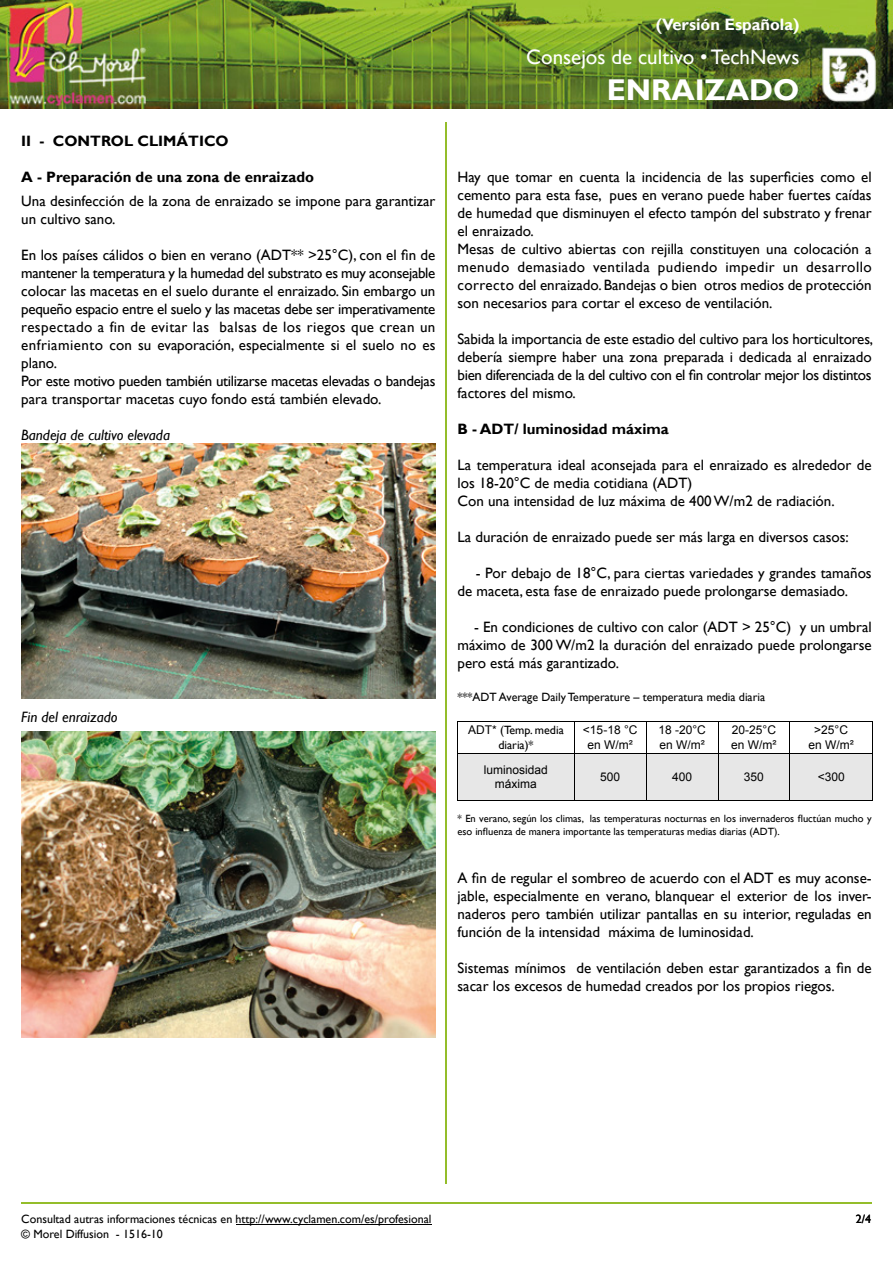
<style>
.page{position:relative;width:893px;height:1263px;background:#fff}
.page>*{position:absolute;margin:0;border:0;box-sizing:border-box;transform-origin:0 0}
.t1{font:700 30px "Gill Sans";color:#fff}
.t2{font:21px "Gill Sans";color:#fff}
.t3{font:700 16.5px "Gill Sans";color:#fff}
.t4{font:15px/18px "Gill Sans";color:#000}
.t5{font:700 15px "Gill Sans";color:#000}
.t6{font:italic 15px "Gill Sans";color:#000}
.t7{font:12px/14.4px "Gill Sans";color:#000;text-align:center}
.t8{font:12px/14.4px "Arial";color:#000;text-align:center}
.t9{font:12px "Gill Sans";color:#000}
.t10{font:10.5px/12.6px "Gill Sans";color:#000}
.s1{font-family:"Arial"}
</style>
<div class="page">
<img style="left:0;top:0;width:893px;height:108px">
<img style="left:21px;top:444px;width:414px;height:255px">
<hr style="left:21px;top:1202px;width:851px;height:1px;background:#94bd2a">
<hr style="left:446px;top:122px;width:1px;height:1061px;background:#94bd2a">
<img style="left:21px;top:731px;width:414px;height:306px">
<div style="left:459px;top:754px;width:413px;height:46px;background:#e7e7e7"></div>
<hr style="left:458px;top:721px;width:116px;height:1px;background:#000">
<hr style="left:574px;top:721px;width:72px;height:1px;background:#000">
<hr style="left:646px;top:721px;width:72px;height:1px;background:#000">
<hr style="left:718px;top:721px;width:72px;height:1px;background:#000">
<hr style="left:790px;top:721px;width:83px;height:1px;background:#000">
<hr style="left:458px;top:753px;width:116px;height:1px;background:#000">
<hr style="left:574px;top:753px;width:72px;height:1px;background:#000">
<hr style="left:646px;top:753px;width:72px;height:1px;background:#000">
<hr style="left:718px;top:753px;width:72px;height:1px;background:#000">
<hr style="left:790px;top:753px;width:83px;height:1px;background:#000">
<hr style="left:458px;top:800px;width:116px;height:1px;background:#000">
<hr style="left:574px;top:800px;width:72px;height:1px;background:#000">
<hr style="left:646px;top:800px;width:72px;height:1px;background:#000">
<hr style="left:718px;top:800px;width:72px;height:1px;background:#000">
<hr style="left:790px;top:800px;width:83px;height:1px;background:#000">
<hr style="left:458px;top:722px;width:1px;height:31px;background:#000">
<hr style="left:458px;top:753px;width:1px;height:47px;background:#000">
<hr style="left:574px;top:722px;width:1px;height:31px;background:#000">
<hr style="left:646px;top:722px;width:1px;height:31px;background:#000">
<hr style="left:718px;top:722px;width:1px;height:31px;background:#000">
<hr style="left:789px;top:722px;width:1px;height:31px;background:#000">
<hr style="left:872px;top:722px;width:1px;height:31px;background:#000">
<hr style="left:574px;top:753px;width:1px;height:47px;background:#000">
<hr style="left:646px;top:753px;width:1px;height:47px;background:#000">
<hr style="left:718px;top:753px;width:1px;height:47px;background:#000">
<hr style="left:789px;top:753px;width:1px;height:47px;background:#000">
<hr style="left:872px;top:753px;width:1px;height:47px;background:#000">
<hr style="left:236px;top:1224px;width:196px;height:1px;background:#000">
<p class="t3" style="left:656px;top:14px;width:145px">(Versión Española)</p>
<p class="t5" style="left:21px;top:132px;width:209px">II - CONTROL CLIMÁTICO</p>
<p class="t5" style="left:21px;top:168px;width:294px">A - Preparación de una zona de enraizado</p>
<p class="t4" style="left:21px;top:192px;width:416px">Una desinfección de la zona de enraizado se impone para garantizar un cultivo sano.</p>
<p class="t4" style="left:21px;top:246px;width:416px">En los países cálidos o bien en verano (ADT** &gt;25°C), con el fin de mantener la temperatura y la humedad del substrato es muy aconsejable colocar las macetas en el suelo durante el enraizado. Sin embargo un pequeño espacio entre el suelo y las macetas debe ser imperativamente respectado a fin de evitar las balsas de los riegos que crean un enfriamiento con su evaporación, especialmente si el suelo no es plano.<br>Por este motivo pueden también utilizarse macetas elevadas o bandejas para transportar macetas cuyo fondo está también elevado.</p>
<p class="t6" style="left:21px;top:426px;width:150px">Bandeja de cultivo elevada</p>
<p class="t6" style="left:21px;top:708px;width:98px">Fin del enraizado</p>
<h2 class="t2" style="left:526px;top:44px;width:275px">Consejos de cultivo • TechNews</h2>
<h1 class="t1" style="left:607px;top:72px;width:194px">ENRAIZADO</h1>
<p class="t4" style="left:458px;top:168px;width:416px">Hay que tomar en cuenta la incidencia de las superficies como el cemento para esta fase, pues en verano puede haber fuertes caídas de humedad que disminuyen el efecto tampón del substrato y frenar el enraizado.<br>Mesas de cultivo abiertas con rejilla constituyen una colocación a menudo demasiado ventilada pudiendo impedir un desarrollo correcto del enraizado. Bandejas o bien otros medios de protección son necesarios para cortar el exceso de ventilación.</p>
<p class="t4" style="left:458px;top:330px;width:417px;text-align:justify">Sabida la importancia de este estadio del cultivo para los horticultores, debería siempre haber una zona preparada i dedicada al enraizado bien diferenciada de la del cultivo con el fin controlar mejor los distintos factores del mismo.</p>
<p class="t5" style="left:458px;top:420px;width:213px">B - ADT/ luminosidad máxima</p>
<p class="t4" style="left:458px;top:456px;width:416px">La temperatura ideal aconsejada para el enraizado es alrededor de los 18-20°C de media cotidiana (ADT)<br>Con una intensidad de luz máxima de 400 W/m2 de radiación.</p>
<p class="t4" style="left:458px;top:528px;width:393px">La duración de enraizado puede ser más larga en diversos casos:</p>
<p class="t4" style="left:458px;top:564px;width:416px;text-indent:18px">- Por debajo de 18°C, para ciertas variedades y grandes tamaños de maceta, esta fase de enraizado puede prolongarse demasiado.</p>
<p class="t4" style="left:458px;top:618px;width:416px;text-align:justify;text-indent:17px">- En condiciones de cultivo con calor (ADT &gt; 25°C) y un umbral máximo de 300 W/m2 la duración del enraizado puede prolongarse pero está más garantizado.</p>
<p class="t7" style="left:458px;top:690px;width:309px">***ADT Average Daily Temperature – temperatura media diaria</p>
<p class="t7" style="left:468px;top:723px;width:97px"><span class="s1">ADT*</span> (Temp. media diaria)*</p>
<p class="t8" style="left:583px;top:723px;width:56px">&lt;15-18 °C en W/m²</p>
<p class="t8" style="left:658px;top:723px;width:49px;text-align:left">18 -20°C en W/m²</p>
<p class="t8" style="left:731px;top:723px;width:47px;text-align:left">20-25°C en W/m²</p>
<p class="t8" style="left:808px;top:723px;width:47px">&gt;25°C en W/m²</p>
<p class="t8" style="left:484px;top:763px;width:66px">luminosidad máxima</p>
<p class="t8" style="left:600px;top:770px;width:22px">500</p>
<p class="t8" style="left:672px;top:770px;width:22px">400</p>
<p class="t8" style="left:744px;top:770px;width:22px">350</p>
<p class="t8" style="left:818px;top:770px;width:29px">&lt;300</p>
<p class="t10" style="left:458px;top:812px;width:416px">* En verano, según los climas, las temperaturas nocturnas en los invernaderos fluctúan mucho y eso influenza de manera importante las temperaturas medias diarias (ADT).</p>
<p class="t4" style="left:458px;top:869px;width:416px;text-align:justify">A fin de regular el sombreo de acuerdo con el ADT es muy aconse&shy;jable, especialmente en verano, blanquear el exterior de los inver&shy;naderos pero también utilizar pantallas en su interior, reguladas en función de la intensidad máxima de luminosidad.</p>
<p class="t4" style="left:458px;top:959px;width:416px">Sistemas mínimos de ventilación deben estar garantizados a fin de sacar los excesos de humedad creados por los propios riegos.</p>
<p class="t7" style="left:21px;top:1212px;width:412px;text-align:left">Consultad autras informaciones técnicas en http://www.cyclamen.com/es/profesional © Morel Diffusion - 1516-10</p>
<p class="t9" style="left:856px;top:1212px;width:17px">2/4</p>
</div>
